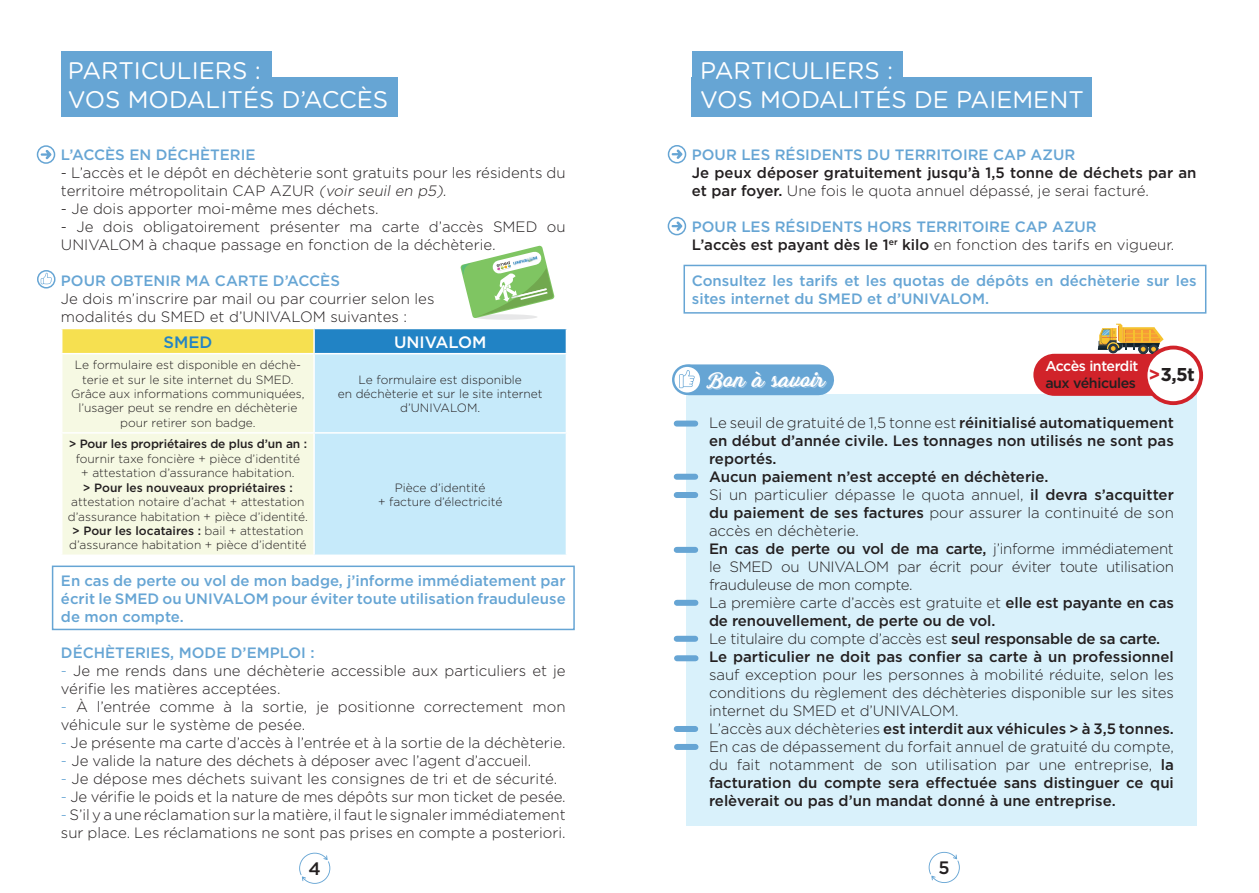
<style>
.page{position:relative;width:1259px;height:893px;background:#fff}
.page>*{position:absolute;margin:0;border:0;box-sizing:border-box;transform-origin:0 0}
.t1{font:24px/28.8px "Gotham Rounded";color:#fff}
.t2{font:22.5px "Grand Aventure Shadow";color:#fff}
.t3{font:700 18.6px "Gotham";color:#231f20}
.t4{font:500 18px "Gotham";color:#231f20}
.t5{font:500 16.5px "Gotham";color:#fff}
.t6{font:500 16.5px "Gotham";color:#2183c5}
.t7{font:300 15px/18px "Gotham";color:#231f20}
.t8{font:500 15px/18px "Gotham";color:#231f20}
.t9{font:500 15px/18px "Gotham";color:#66a5d4}
.t10{font:500 14.25px "Gotham";letter-spacing:-.03em;color:#fff}
.t11{font:500 14.25px "Gotham";letter-spacing:-.03em;color:#231f20}
.t12{font:300 12px/14.4px "Gotham";color:#231f20;text-align:center}
.t13{font:500 12px "Gotham";letter-spacing:-.01em;color:#231f20}
.s1{font-style:italic}
.s2{font-weight:300}
.s3{color:#231f20}
.s4{font-weight:300;color:#231f20}
.s5{color:#d1232a}
.s6{font-weight:500}
.s7{color:#66a5d4}
</style>
<div class="page">
<div style="left:61px;top:51px;width:211px;height:40px;background:#66a5d4"></div>
<div style="left:692px;top:51px;width:210px;height:40px;background:#66a5d4"></div>
<div style="left:61px;top:77px;width:337px;height:40px;background:#66a5d4"></div>
<div style="left:692px;top:77px;width:400px;height:40px;background:#66a5d4"></div>
<div style="left:62px;top:328px;width:252px;height:26px;background:#f6e050"></div>
<div style="left:314px;top:328px;width:252px;height:26px;background:#2183c5"></div>
<div style="left:62px;top:354px;width:251px;height:201px;background:#f6f9e3"></div>
<div style="left:315px;top:354px;width:251px;height:201px;background:#c6eafa"></div>
<hr style="left:61px;top:328px;width:253px;height:1px;background:#fff">
<hr style="left:314px;top:328px;width:253px;height:1px;background:#fff">
<hr style="left:313px;top:329px;width:2px;height:24px;background:#fff">
<hr style="left:61px;top:353px;width:253px;height:1px;background:#fff">
<hr style="left:314px;top:353px;width:253px;height:1px;background:#fff">
<hr style="left:61px;top:432px;width:253px;height:2px;background:#fff">
<hr style="left:314px;top:432px;width:253px;height:2px;background:#fff">
<div style="left:37px;top:145px;width:18px;height:19px;border:2px solid #66a5d4;border-radius:50%"></div>
<svg style="left:41px;top:150px;width:10px;height:9px"></svg>
<div style="left:668px;top:145px;width:18px;height:18px;border:2px solid #66a5d4;border-radius:50%"></div>
<svg style="left:671px;top:149px;width:11px;height:10px"></svg>
<div style="left:667px;top:217px;width:19px;height:18px;border:2px solid #66a5d4;border-radius:50%"></div>
<svg style="left:671px;top:221px;width:11px;height:10px"></svg>
<svg style="left:299px;top:853px;width:31px;height:31px"></svg>
<svg style="left:928px;top:852px;width:32px;height:31px"></svg>
<div style="left:683px;top:265px;width:523px;height:49px;border:2px solid #66a5d4"></div>
<div style="left:52px;top:566px;width:523px;height:64px;border:2px solid #66a5d4"></div>
<div style="left:473px;top:314px;width:64px;height:6px;background:#e7e7e8;border-radius:50%"></div>
<svg style="left:460px;top:245px;width:94px;height:73px"></svg>
<img style="left:503px;top:252px;width:45px;height:17px">
<div style="left:37px;top:270px;width:18px;height:19px;border:2px solid #66a5d4;border-radius:50%"></div>
<svg style="left:41px;top:273px;width:11px;height:11px"></svg>
<div style="left:686px;top:395px;width:510px;height:431px;background:#d9f1fb"></div>
<div style="left:676px;top:421px;width:19px;height:6px;background:#66a5d4"></div>
<div style="left:676px;top:474px;width:19px;height:6px;background:#66a5d4"></div>
<div style="left:676px;top:492px;width:19px;height:6px;background:#66a5d4"></div>
<div style="left:676px;top:547px;width:19px;height:6px;background:#66a5d4"></div>
<div style="left:676px;top:636px;width:19px;height:6px;background:#66a5d4"></div>
<div style="left:677px;top:600px;width:18px;height:6px;background:#66a5d4"></div>
<div style="left:677px;top:655px;width:18px;height:6px;background:#66a5d4"></div>
<div style="left:676px;top:726px;width:19px;height:6px;background:#66a5d4"></div>
<div style="left:677px;top:744px;width:18px;height:6px;background:#66a5d4"></div>
<div style="left:689px;top:364px;width:129px;height:31px;background:#66a5d4"></div>
<svg style="left:673px;top:366px;width:28px;height:28px"></svg>
<div style="left:672px;top:364px;width:30px;height:31px;border:2px solid #66a5d4;border-radius:50%"></div>
<svg style="left:1033px;top:324px;width:143px;height:72px"></svg>
<div style="left:1145px;top:348px;width:56px;height:55px;background:#fff;border-radius:50%"></div>
<div style="left:1143px;top:346px;width:60px;height:59px;border:4px solid #d1232a;border-radius:50%"></div>
<svg style="left:679px;top:370px;width:16px;height:18px"></svg>
<h1 class="t1" style="left:68px;top:55px;width:322px">PARTICULIERS :<br>VOS MODALITÉS D’ACCÈS</h1>
<h1 class="t1" style="left:700px;top:55px;width:385px">PARTICULIERS :<br>VOS MODALITÉS DE PAIEMENT</h1>
<p class="t9" style="left:61px;top:145px;width:196px">L’ACCÈS EN DÉCHÈTERIE</p>
<p class="t7" style="left:61px;top:163px;width:506px">- L’accès et le dépôt en déchèterie sont gratuits pour les résidents du territoire métropolitain CAP AZUR <span class="s1">(voir seuil en p5).</span></p>
<p class="t7" style="left:61px;top:199px;width:319px">- Je dois apporter moi-même mes déchets.</p>
<p class="t7" style="left:61px;top:217px;width:506px">- Je dois obligatoirement présenter ma carte d’accès SMED ou<br>UNIVALOM à chaque passage en fonction de la déchèterie<span class="s1">.</span></p>
<p class="t9" style="left:61px;top:271px;width:280px">POUR OBTENIR MA CARTE D’ACCÈS</p>
<p class="t7" style="left:61px;top:289px;width:375px">Je dois m’inscrire par mail ou par courrier selon les modalités du SMED et d’UNIVALOM suivantes :</p>
<p class="t6" style="left:163px;top:331px;width:50px">SMED</p>
<p class="t5" style="left:394px;top:331px;width:94px">UNIVALOM</p>
<p class="t12" style="left:71px;top:357px;width:235px">Le formulaire est disponible en déchè&shy;terie et sur le site internet du SMED.<br>Grâce aux informations communiquées, l’usager peut se rendre en déchèterie pour retirer son badge.</p>
<p class="t9" style="left:692px;top:145px;width:385px">POUR LES RÉSIDENTS DU TERRITOIRE CAP AZUR</p>
<p class="t8" style="left:692px;top:163px;width:506px">Je peux déposer gratuitement jusqu’à 1,5 tonne de déchets par an et par foyer. <span class="s2">Une fois le quota annuel dépassé, je serai facturé.</span></p>
<p class="t9" style="left:692px;top:217px;width:484px">POUR LES RÉSIDENTS HORS TERRITOIRE CAP AZUR<br><span class="s3">L’accès est payant dès le 1</span><sup>er</sup> <span class="s3">kilo</span> <span class="s4">en fonction des tarifs en vigueur.</span></p>
<p class="t9" style="left:692px;top:271px;width:506px">Consultez les tarifs et les quotas de dépôts en déchèterie sur les sites internet du SMED et d’UNIVALOM.</p>
<p class="t10" style="left:1045px;top:357px;width:95px">Accès interdit</p>
<p class="t11" style="left:1045px;top:374px;width:92px">aux véhicules</p>
<h2 class="t2" style="left:709px;top:365px;width:118px">Bon à savoir</h2>
<p class="t3" style="left:1148px;top:362px;width:48px"><span class="s5">&gt;</span> 3,5t</p>
<p class="t12" style="left:338px;top:372px;width:206px">Le formulaire est disponible<br>en déchèterie et sur le site internet d’UNIVALOM.</p>
<p class="t8" style="left:709px;top:413px;width:466px"><span class="s2">Le seuil de gratuité de 1,5 tonne est</span> réinitialisé automatiquement en début d’année civile. Les tonnages non utilisés ne sont pas reportés.<br>Aucun paiement n’est accepté en déchèterie.<br><span class="s2">Si un particulier dépasse le quota annuel,</span> il devra s’acquitter du paiement de ses factures <span class="s2">pour assurer la continuité de son accès en déchèterie.<br></span>En cas de perte ou vol de ma carte, <span class="s2">j’informe immédiatement le SMED ou UNIVALOM par écrit pour éviter toute utilisation frauduleuse de mon compte.<br>La première carte d’accès est gratuite et</span> elle est payante en cas de renouvellement, de perte ou de vol.<br><span class="s2">Le titulaire du compte d’accès est</span> seul responsable de sa carte.<br>Le particulier ne doit pas confier sa carte à un professionnel</p>
<p class="t7" style="left:709px;top:665px;width:466px">sauf exception pour les personnes à mobilité réduite, selon les conditions du règlement des déchèteries disponible sur les sites internet du SMED et d’UNIVALOM.<br>L’accès aux déchèteries <span class="s6">est interdit aux véhicules &gt; à 3,5 tonnes.<br></span>En cas de dépassement du forfait annuel de gratuité du compte, du fait notamment de son utilisation par une entreprise, <span class="s6">la facturation du compte sera effectuée sans distinguer ce qui relèverait ou pas d’un mandat donné à une entreprise.</span></p>
<p class="t13" style="left:69px;top:436px;width:240px">&gt; Pour les propriétaires de plus d’un an :</p>
<p class="t12" style="left:76px;top:451px;width:226px">fournir taxe foncière + pièce d’identité + attestation d’assurance habitation.</p>
<p class="t13" style="left:83px;top:480px;width:211px">&gt; Pour les nouveaux propriétaires :</p>
<p class="t12" style="left:68px;top:494px;width:241px">attestation notaire d’achat + attestation d’assurance habitation + pièce d’identité. <span class="s6">&gt; Pour les locataires :</span> bail + attestation d’assurance habitation + pièce d’identité</p>
<p class="t12" style="left:378px;top:480px;width:126px">Pièce d’identité<br>+ facture d’électricité</p>
<p class="t9" style="left:61px;top:572px;width:506px;text-align:justify">En cas de perte ou vol de mon badge, j’informe immédiatement par écrit le SMED ou UNIVALOM pour éviter toute utilisation frauduleuse de mon compte.</p>
<p class="t9" style="left:61px;top:644px;width:255px">DÉCHÈTERIES, MODE D’EMPLOI :</p>
<p class="t7" style="left:61px;top:661px;width:506px"><span class="s7">-</span> Je me rends dans une déchèterie accessible aux particuliers et je vérifie les matières acceptées.</p>
<p class="t7" style="left:61px;top:697px;width:506px"><span class="s7">-</span> À l’entrée comme à la sortie, je positionne correctement mon véhicule sur le système de pesée.</p>
<p class="t7" style="left:61px;top:733px;width:506px"><span class="s7">-</span> Je présente ma carte d’accès à l’entrée et à la sortie de la déchèterie.</p>
<p class="t7" style="left:61px;top:751px;width:472px"><span class="s7">-</span> Je valide la nature des déchets à déposer avec l’agent d’accueil.</p>
<p class="t7" style="left:61px;top:769px;width:498px"><span class="s7">-</span> Je dépose mes déchets suivant les consignes de tri et de sécurité.</p>
<p class="t7" style="left:61px;top:787px;width:506px"><span class="s7">-</span> Je vérifie le poids et la nature de mes dépôts sur mon ticket de pesée.</p>
<p class="t7" style="left:61px;top:805px;width:506px"><span class="s7">-</span> S’il y a une réclamation sur la matière, il faut le signaler immédiatement sur place. Les réclamations ne sont pas prises en compte a posteriori.</p>
<p class="t4" style="left:309px;top:857px;width:14px">4</p>
<p class="t4" style="left:938px;top:856px;width:13px">5</p>
</div>
